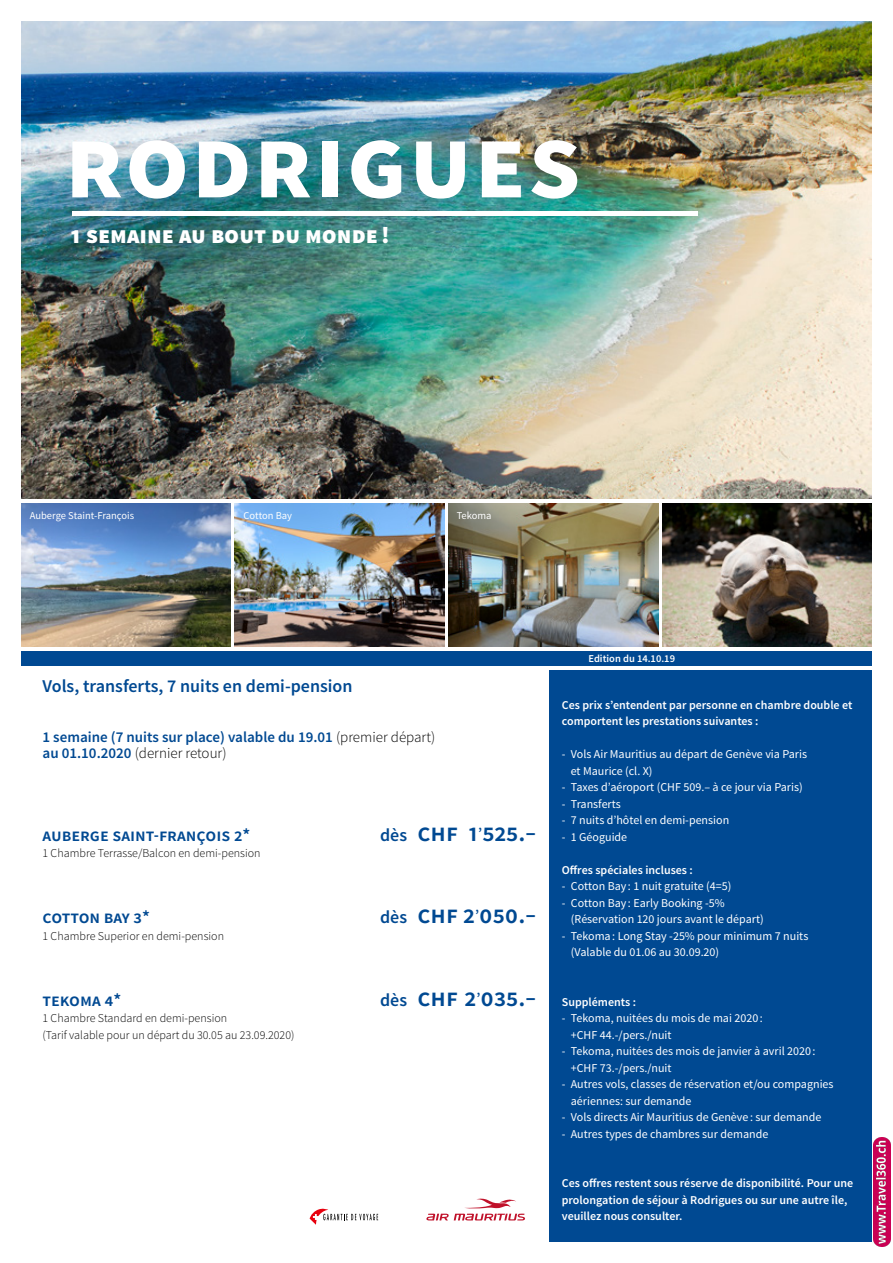
<style>
.page{position:relative;width:893px;height:1263px;background:#fff}
.page>*{position:absolute;margin:0;border:0;box-sizing:border-box;transform-origin:0 0}
.t1{font:700 105.75px "Source Sans Pro";letter-spacing:.01em;color:#fff}
.t2{font:600 25.5px "Source Sans Pro";color:#004992}
.t3{font:900 24px "Source Sans Pro";color:#fff}
.t4{font:600 18px "Source Sans Pro";color:#004992}
.t5{font:600 15px/16.5px "Source Sans Pro";color:#004992}
.t6{font:12px/16.5px "Source Sans Pro";color:#fff}
.t7{font:600 12px/16.5px "Source Sans Pro";color:#fff}
.t8{font:300 12px/16.5px "Source Sans Pro";color:#000}
.t9{font:10.5px "Source Sans Pro";color:#fff}
.t10{font:600 10.5px "Source Sans Pro";color:#fff}
.s1{font-weight:300;color:#000}
.s2{font-size:18px}
.s3{font-size:14.85px}
</style>
<div class="page">
<img style="left:21px;top:21px;width:851px;height:477px">
<div style="left:21px;top:651px;width:851px;height:15px;background:#004992"></div>
<hr style="left:72px;top:211px;width:626px;height:4px;background:#fff">
<img style="left:21px;top:503px;width:210px;height:143px">
<img style="left:235px;top:503px;width:209px;height:143px">
<img style="left:662px;top:503px;width:210px;height:143px">
<img style="left:449px;top:503px;width:209px;height:143px">
<div style="left:549px;top:670px;width:323px;height:572px;background:#004992"></div>
<svg style="left:310px;top:1209px;width:68px;height:16px"></svg>
<svg style="left:426px;top:1198px;width:99px;height:22px"></svg>
<img style="left:874px;top:1137px;width:16px;height:109px">
<h1 class="t1" style="left:64px;top:94px;width:518px">rodrigues</h1>
<h3 class="t3" style="left:71px;top:219px;width:320px">1 semaine au bout du monde!</h3>
<p class="t9" style="left:30px;top:509px;width:106px">Auberge Staint-François</p>
<p class="t9" style="left:243px;top:509px;width:50px">Cotton Bay</p>
<p class="t9" style="left:457px;top:509px;width:36px">Tekoma</p>
<h3 class="t4" style="left:43px;top:675px;width:312px">Vols, transferts, 7 nuits en demi-pension</h3>
<p class="t5" style="left:43px;top:729px;width:394px">1 semaine (7 nuits sur place) valable du 19.01 <span class="s1">(premier départ) </span>au 01.10.2020 <span class="s1">(dernier retour)</span></p>
<h3 class="t4" style="left:43px;top:823px;width:209px">auberge saint-françois 2*</h3>
<h2 class="t2" style="left:380px;top:816px;width:158px"><span class="s2">dès</span> chf 1<span class="s3">’</span>525.–</h2>
<p class="t8" style="left:43px;top:845px;width:220px">1 Chambre Terrasse/Balcon en demi-pension</p>
<h3 class="t4" style="left:43px;top:906px;width:109px">cotton bay 3*</h3>
<h2 class="t2" style="left:380px;top:899px;width:158px"><span class="s2">dès</span> chf 2<span class="s3">’</span>050.–</h2>
<p class="t8" style="left:43px;top:928px;width:183px">1 Chambre Superior en demi-pension</p>
<h3 class="t4" style="left:43px;top:988px;width:81px">tekoma 4*</h3>
<h2 class="t2" style="left:380px;top:981px;width:158px"><span class="s2">dès</span> chf 2<span class="s3">’</span>035.–</h2>
<p class="t8" style="left:43px;top:1010px;width:253px">1 Chambre Standard en demi-pension<br>(Tarif valable pour un départ du 30.05 au 23.09.2020)</p>
<p class="t10" style="left:588px;top:652px;width:88px">Edition du 14.10.19</p>
<p class="t7" style="left:562px;top:697px;width:292px">Ces prix s’entendent par personne en chambre double et comportent les prestations suivantes :</p>
<p class="t6" style="left:571px;top:746px;width:238px;text-indent:-9px">- Vols Air Mauritius au départ de Genève via Paris et Maurice (cl. X)</p>
<p class="t6" style="left:562px;top:779px;width:242px">- Taxes d’aéroport (CHF 509.– à ce jour via Paris)</p>
<p class="t6" style="left:562px;top:796px;width:61px">- Transferts</p>
<p class="t6" style="left:562px;top:812px;width:169px">- 7 nuits d’hôtel en demi-pension</p>
<p class="t6" style="left:562px;top:829px;width:67px">- 1 Géoguide</p>
<p class="t7" style="left:562px;top:862px;width:133px">Offres spéciales incluses :</p>
<p class="t6" style="left:562px;top:878px;width:171px">- Cotton Bay : 1 nuit gratuite (4=5)</p>
<p class="t6" style="left:571px;top:895px;width:194px;text-indent:-9px">- Cotton Bay : Early Booking -5% (Réservation 120 jours avant le départ)</p>
<p class="t6" style="left:571px;top:928px;width:239px;text-indent:-9px">- Tekoma: Long Stay -25% pour minimum 7 nuits (Valable du 01.06 au 30.09.20)</p>
<p class="t7" style="left:562px;top:994px;width:76px">Suppléments :</p>
<p class="t6" style="left:571px;top:1010px;width:193px;text-indent:-9px">- Tekoma, nuitées du mois de mai 2020 : +CHF 44.-/pers./nuit</p>
<p class="t6" style="left:571px;top:1043px;width:246px;text-indent:-9px">- Tekoma, nuitées des mois de janvier à avril 2020 : +CHF 73.-/pers./nuit</p>
<p class="t6" style="left:571px;top:1076px;width:264px;text-indent:-9px">- Autres vols, classes de réservation et/ou compagnies aériennes: sur demande</p>
<p class="t6" style="left:562px;top:1109px;width:261px">- Vols directs Air Mauritius de Genève : sur demande</p>
<p class="t6" style="left:562px;top:1126px;width:208px">- Autres types de chambres sur demande</p>
<p class="t7" style="left:562px;top:1175px;width:293px">Ces offres restent sous réserve de disponibilité. Pour une prolongation de séjour à Rodrigues ou sur une autre île, veuillez nous consulter.</p>
</div>
